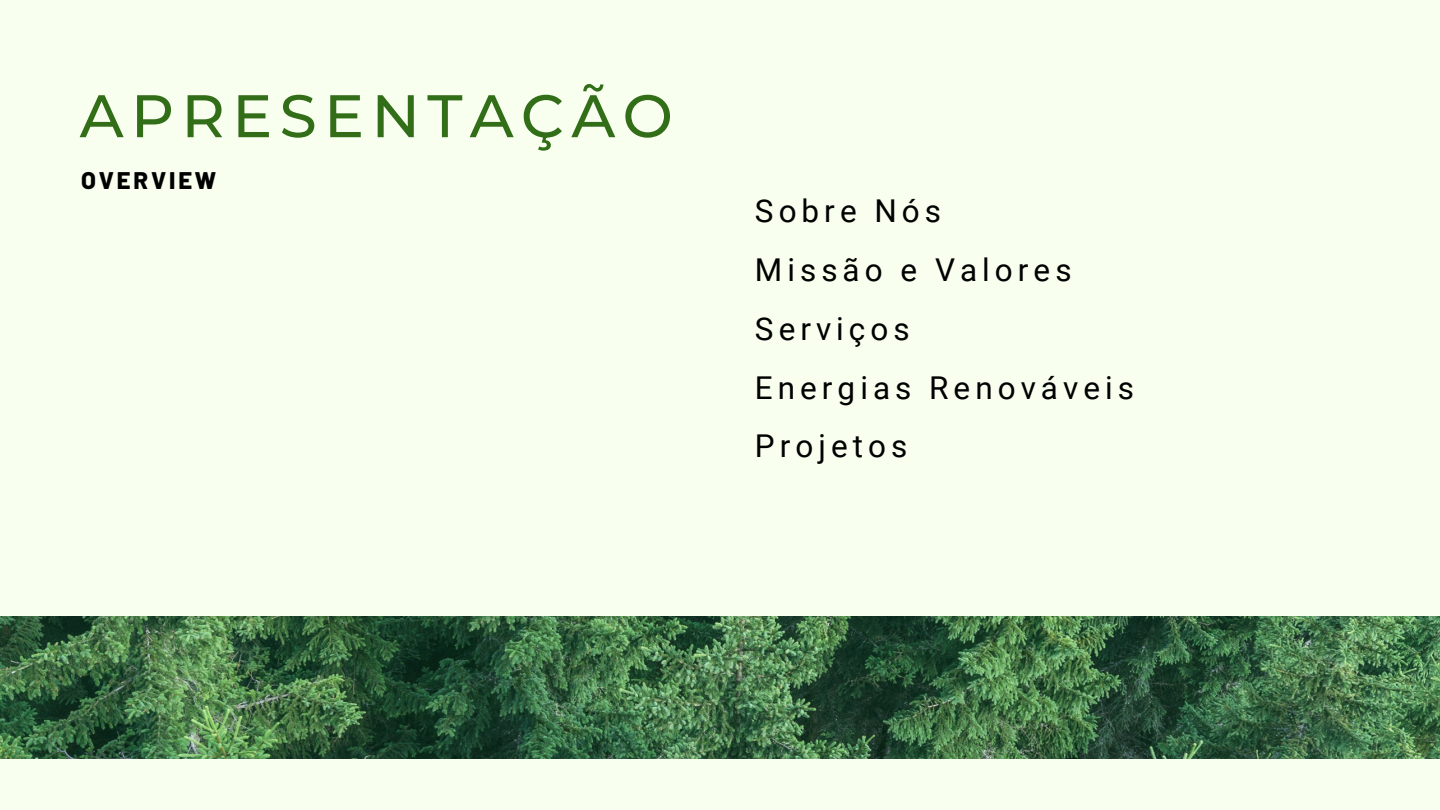
<style>
.page{position:relative;width:1440px;height:810px;background:#f8ffef}
.page>*{position:absolute;margin:0;border:0;box-sizing:border-box;transform-origin:0 0}
.t1{font:500 60px "Montserrat";letter-spacing:.12em;color:#326d18}
.t2{font:31.5px/58.8px "Roboto";letter-spacing:.16em;color:#000}
.t3{font:800 24px "Barlow";letter-spacing:.12em;color:#000}
</style>
<div class="page">
<img style="left:0;top:616px;width:1440px;height:143px">
<h1 class="t1" style="left:80px;top:79px;width:595px">APRESENTAÇÃO</h1>
<p class="t3" style="left:81px;top:165px;width:136px">OVERVIEW</p>
<p class="t2" style="left:755px;top:182px;width:380px">Sobre Nós<br>Missão e Valores<br>Serviços<br>Energias Renováveis<br>Projetos</p>
</div>
